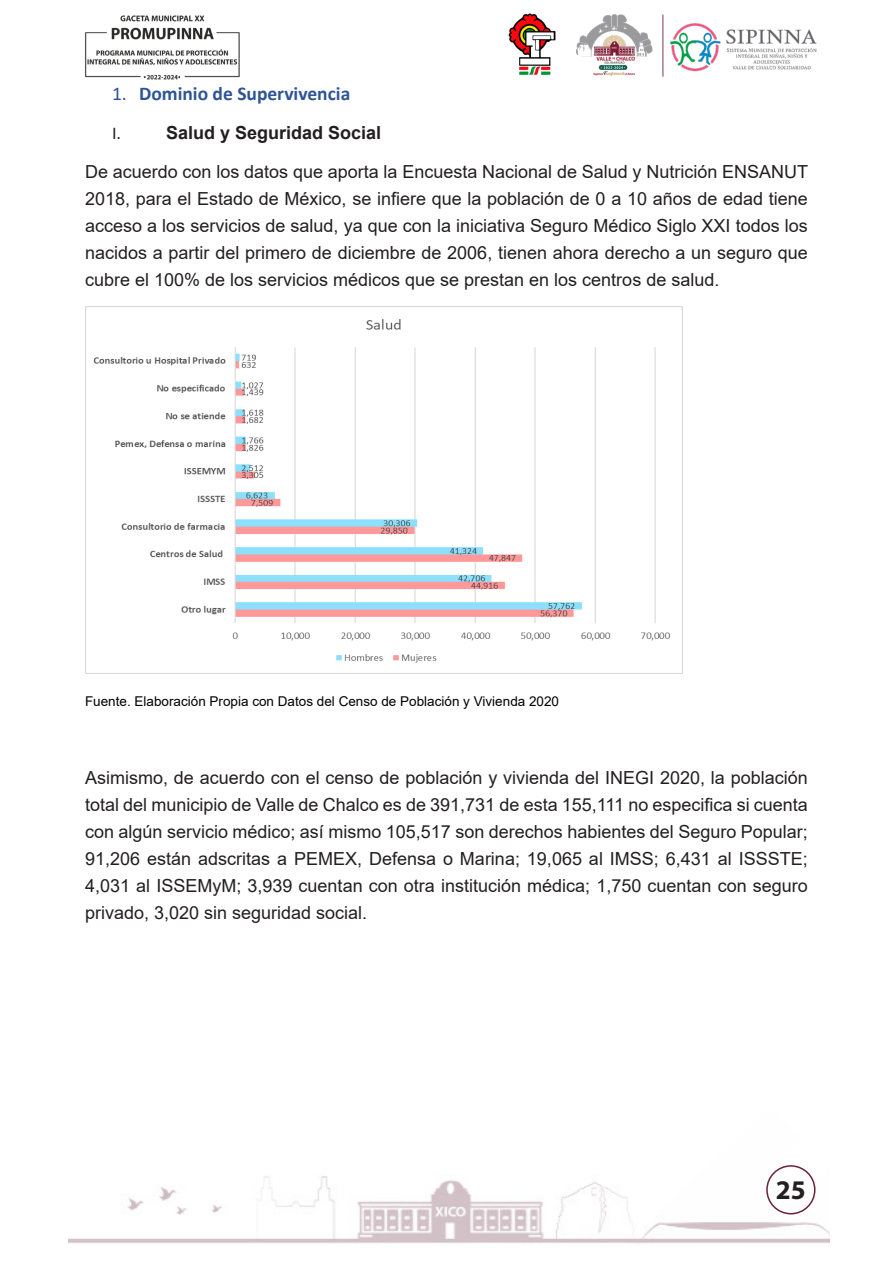
<style>
.page{position:relative;width:893px;height:1263px;background:#fff}
.page>*{position:absolute;margin:0;border:0;box-sizing:border-box;transform-origin:0 0}
.t1{font:700 27px "Myriad Pro";color:#231f20}
.t2{font:700 19.5px "Calibri";color:#2f5496}
.t3{font:18px/27px "Arial";color:#231f20;text-align:justify}
.t4{font:700 18px "Arial";color:#231f20}
.t5{font:18px "Calibri";color:#231f20}
.t6{font:13.5px "Arial";color:#000}
.s1{font-weight:400}
</style>
<div class="page">
<img style="left:85px;top:16px;width:155px;height:64px">
<img style="left:68px;top:1165px;width:761px;height:79px">
<div style="left:766px;top:1165px;width:49px;height:49px;border:2px solid #6a203c;border-radius:50%"></div>
<img style="left:508px;top:13px;width:309px;height:64px">
<img style="left:85px;top:307px;width:598px;height:367px">
<p class="t2" style="left:112px;top:79px;width:240px"><span class="s1">1.</span> Dominio de Supervivencia</p>
<p class="t5" style="left:112px;top:120px;width:11px">I.</p>
<p class="t4" style="left:166px;top:120px;width:217px">Salud y Seguridad Social</p>
<p class="t3" style="left:85px;top:158px;width:725px">De acuerdo con los datos que aporta la Encuesta Nacional de Salud y Nutrición ENSANUT 2018, para el Estado de México, se infiere que la población de 0 a 10 años de edad tiene acceso a los servicios de salud, ya que con la iniciativa Seguro Médico Siglo XXI todos los nacidos a partir del primero de diciembre de 2006, tienen ahora derecho a un seguro que cubre el 100% de los servicios médicos que se prestan en los centros de salud.</p>
<p class="t6" style="left:85px;top:692px;width:476px">Fuente. Elaboración Propia con Datos del Censo de Población y Vivienda 2020</p>
<p class="t3" style="left:85px;top:764px;width:724px">Asimismo, de acuerdo con el censo de población y vivienda del INEGI 2020, la población total del municipio de Valle de Chalco es de 391,731 de esta 155,111 no especifica si cuenta con algún servicio médico; así mismo 105,517 son derechos habientes del Seguro Popular; 91,206 están adscritas a PEMEX, Defensa o Marina; 19,065 al IMSS; 6,431 al ISSSTE; 4,031 al ISSEMyM; 3,939 cuentan con otra institución médica; 1,750 cuentan con seguro privado, 3,020 sin seguridad social.</p>
<h1 class="t1" style="left:776px;top:1172px;width:31px">25</h1>
</div>
